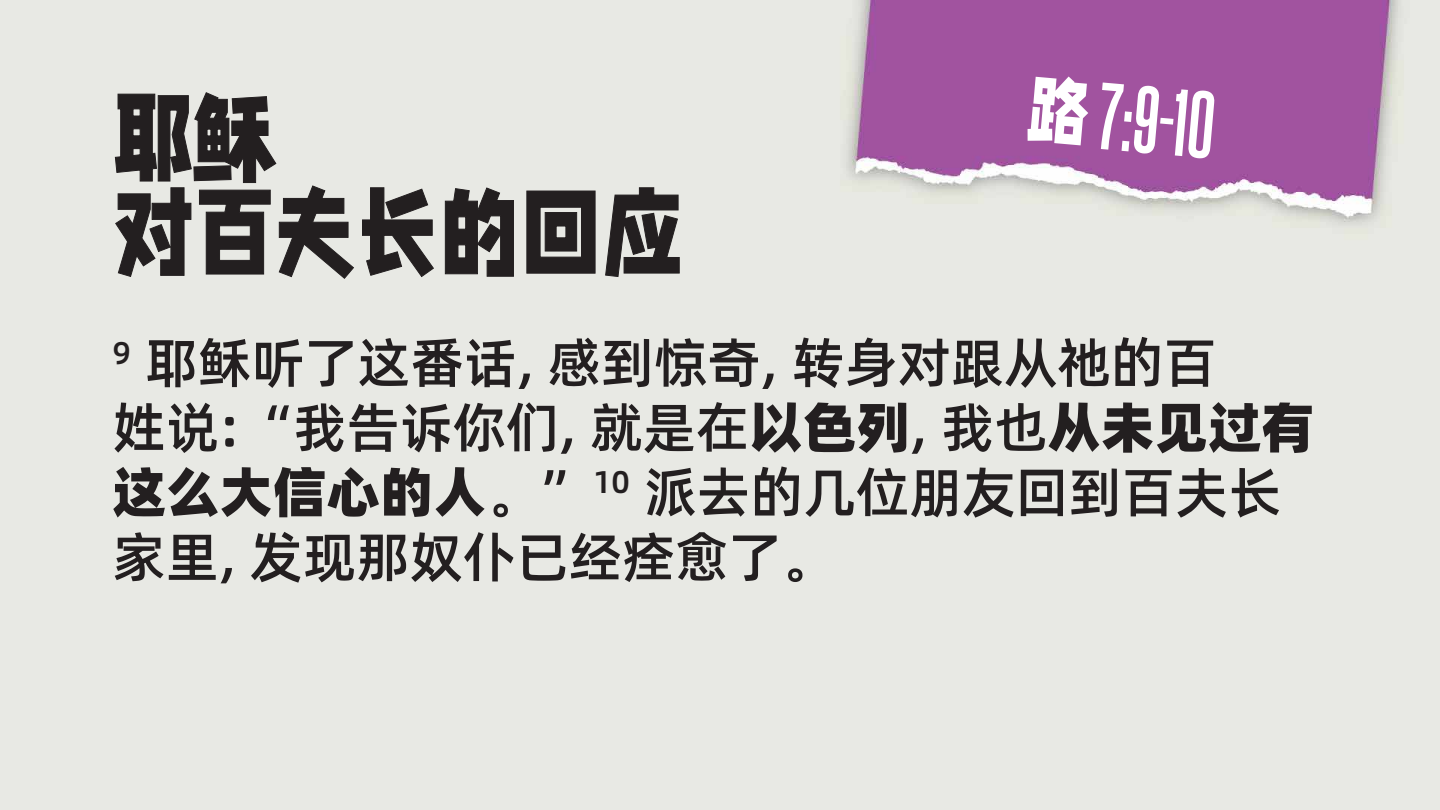
<style>
.page{position:relative;width:1440px;height:810px;background:#fff}
.page>*{position:absolute;margin:0;border:0;box-sizing:border-box;transform-origin:0 0}
.t1{font:88.12px/94.5px "Zi Zhi Qu Xi Mai Ti";color:#231f20}
.t2{font:700 80.7px "Steelfish Rg";color:#fff}
.t3{font:500 54px/64.8px "Alibaba Pu Hui Ti";color:#231f20}
.s1{font-family:"Zi Zhi Qu Xi Mai Ti";font-weight:400;font-size:67.28px}
.s2{font-weight:800}
</style>
<div class="page">
<img style="left:0;top:0;width:1440px;height:810px">
<svg style="left:115px;top:92px;width:239px;height:187px;background:#d9dad5"></svg>
<svg style="left:362px;top:187px;width:72px;height:91px;background:#d7d8d3"></svg>
<svg style="left:445px;top:187px;width:69px;height:90px;background:#d3d4cf"></svg>
<svg style="left:526px;top:190px;width:70px;height:84px;background:#d1d1cd"></svg>
<svg style="left:605px;top:187px;width:75px;height:90px;background:#d3d4cf"></svg>
<h1 class="t1" style="left:113px;top:93px;width:572px">耶稣<br>对百夫长的回应</h1>
<h2 class="t2" style="left:1033px;top:52px;width:189px;rotate:5deg"><span class="s1">路</span>7:9-10</h2>
<p class="t3" style="left:113px;top:327px;width:1204px"><sup>9</sup> 耶稣听了这番话, 感到惊奇, 转身对跟从祂的百<br>姓说:“我告诉你们, 就是在<span class="s2">以色列</span>, 我也<span class="s2">从未见过有这么大信心的人</span>。”<sup>10</sup> 派去的几位朋友回到百夫长家里, 发现那奴仆已经痊愈了。</p>
</div>
